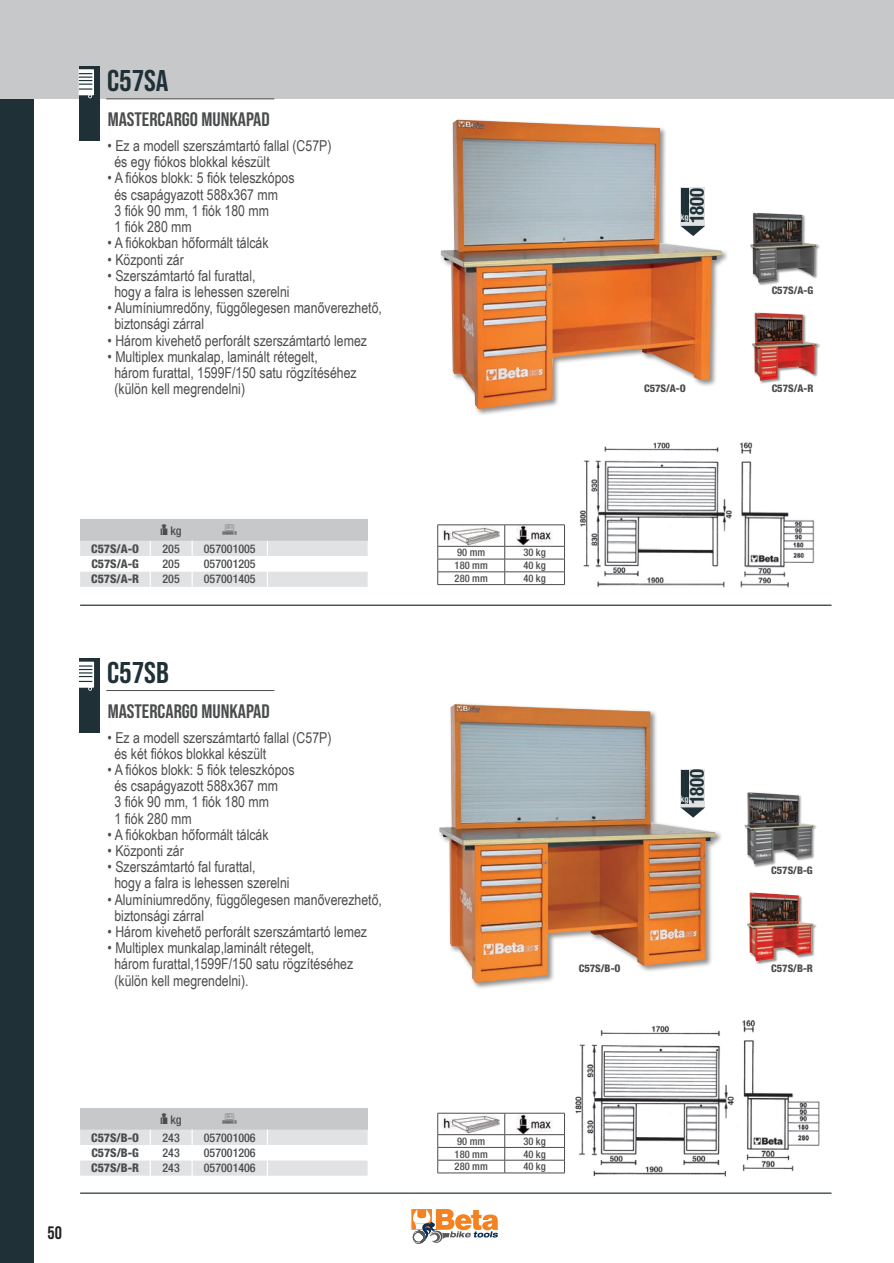
<style>
.page{position:relative;width:894px;height:1263px;background:#fff}
.page>*{position:absolute;margin:0;border:0;box-sizing:border-box;transform-origin:0 0}
.t1{font:30px "Bebas Neue";color:#1f3036;scale:1.05 1}
.t2{font:19.5px "Bebas Neue";color:#4b4c4d;scale:1.05 1}
.t3{font:700 condensed 19.5px "Helvetica Neue LT Std";color:#1f3036;scale:.96 1}
.t4{font:18px "Bebas Neue";color:#231f20}
.t5{font:15px "Arial Beta Narrow";color:#4b4c4d}
.t6{font:500 condensed 12px "Helvetica Neue LT Std";color:#4b4c4d}
.t7{font:800 condensed 12px "Helvetica Neue LT Std";color:#4b4c4d}
.t8{font:500 condensed 10.5px "Helvetica Neue LT Std";color:#4b4c4d}
.t9{font:800 condensed 10.5px "Helvetica Neue LT Std";color:#4b4c4d}
.t10{font:700 condensed 8.7px "Helvetica Neue LT Std";color:#e1e2e4}
</style>
<div class="page">
<div style="left:0;top:99px;width:34px;height:1164px;background:#1f3036"></div>
<svg style="left:411px;top:1209px;width:87px;height:34px"></svg>
<div style="left:0;top:0;width:893px;height:99px;background:#c7c8ca"></div>
<img style="left:440px;top:120px;width:281px;height:289px">
<div style="left:749px;top:212px;width:71px;height:74px;background:#231f20;opacity:.5"></div>
<img style="left:750px;top:213px;width:67px;height:70px">
<div style="left:751px;top:312px;width:69px;height:72px;background:#231f20;opacity:.5"></div>
<img style="left:751px;top:313px;width:66px;height:68px">
<img style="left:442px;top:525px;width:57px;height:21px">
<hr style="left:437px;top:524px;width:67px;height:1px;background:#4b4c4d">
<hr style="left:504px;top:524px;width:60px;height:1px;background:#4b4c4d">
<hr style="left:437px;top:546px;width:67px;height:1px;background:#4b4c4d">
<hr style="left:504px;top:546px;width:60px;height:1px;background:#4b4c4d">
<hr style="left:437px;top:559px;width:67px;height:1px;background:#4b4c4d">
<hr style="left:504px;top:559px;width:60px;height:1px;background:#4b4c4d">
<hr style="left:437px;top:571px;width:67px;height:1px;background:#4b4c4d">
<svg style="left:437px;top:525px;width:1px;height:59px"></svg>
<hr style="left:504px;top:571px;width:60px;height:1px;background:#4b4c4d">
<svg style="left:504px;top:525px;width:1px;height:59px"></svg>
<svg style="left:564px;top:525px;width:1px;height:59px"></svg>
<hr style="left:437px;top:584px;width:67px;height:1px;background:#4b4c4d">
<hr style="left:504px;top:584px;width:60px;height:1px;background:#4b4c4d">
<img style="left:517px;top:526px;width:35px;height:19px">
<img style="left:579px;top:442px;width:236px;height:146px">
<img style="left:442px;top:1115px;width:57px;height:19px">
<hr style="left:437px;top:1113px;width:67px;height:1px;background:#4b4c4d">
<hr style="left:504px;top:1113px;width:60px;height:1px;background:#4b4c4d">
<hr style="left:437px;top:1134px;width:67px;height:1px;background:#4b4c4d">
<hr style="left:504px;top:1134px;width:60px;height:1px;background:#4b4c4d">
<hr style="left:437px;top:1147px;width:67px;height:1px;background:#4b4c4d">
<hr style="left:504px;top:1147px;width:60px;height:1px;background:#4b4c4d">
<hr style="left:437px;top:1160px;width:67px;height:1px;background:#4b4c4d">
<svg style="left:437px;top:1113px;width:1px;height:59px"></svg>
<hr style="left:504px;top:1160px;width:60px;height:1px;background:#4b4c4d">
<svg style="left:504px;top:1113px;width:1px;height:59px"></svg>
<svg style="left:564px;top:1113px;width:1px;height:59px"></svg>
<hr style="left:437px;top:1172px;width:67px;height:1px;background:#4b4c4d">
<hr style="left:504px;top:1172px;width:60px;height:1px;background:#4b4c4d">
<img style="left:517px;top:1114px;width:35px;height:20px">
<div style="left:438px;top:702px;width:284px;height:288px;background:#231f20;opacity:.5"></div>
<img style="left:439px;top:704px;width:276px;height:279px">
<div style="left:743px;top:791px;width:74px;height:76px;background:#231f20;opacity:.5"></div>
<img style="left:744px;top:792px;width:70px;height:72px">
<div style="left:746px;top:892px;width:70px;height:72px;background:#231f20;opacity:.5"></div>
<img style="left:746px;top:892px;width:67px;height:69px">
<img style="left:575px;top:1020px;width:245px;height:157px">
<div style="left:80px;top:519px;width:287px;height:22px;background:#c7c8ca"></div>
<div style="left:80px;top:1108px;width:287px;height:21px;background:#c7c8ca"></div>
<svg style="left:80px;top:541px;width:287px;height:46px"></svg>
<svg style="left:80px;top:1129px;width:287px;height:46px"></svg>
<div style="left:79px;top:67px;width:21px;height:74px;background:#1f3036"></div>
<div style="left:79px;top:658px;width:21px;height:75px;background:#1f3036"></div>
<hr style="left:106px;top:98px;width:168px;height:1px;background:#4b4c4d">
<hr style="left:106px;top:690px;width:168px;height:1px;background:#4b4c4d">
<svg style="left:79px;top:661px;width:15px;height:30px"></svg>
<hr style="left:80px;top:604px;width:751px;height:2px;background:#1f3036">
<hr style="left:80px;top:1192px;width:751px;height:1px;background:#1f3036">
<svg style="left:79px;top:69px;width:15px;height:29px"></svg>
<div style="left:680px;top:188px;width:25px;height:38px;background:#e1e2e4"></div>
<div style="left:680px;top:188px;width:8px;height:34px;background:#1f3036"></div>
<svg style="left:680px;top:226px;width:25px;height:10px"></svg>
<div style="left:680px;top:769px;width:25px;height:38px;background:#e1e2e4"></div>
<div style="left:680px;top:769px;width:8px;height:34px;background:#1f3036"></div>
<svg style="left:680px;top:807px;width:25px;height:10px"></svg>
<p class="t1" style="left:107px;top:64px;width:60px">C57SA</p>
<p class="t2" style="left:108px;top:108px;width:156px">MASTERCARGO MUNKAPAD</p>
<p class="t5" style="left:108px;top:135px;width:225px">• Ez a modell szerszámtartó fallal (C57P)</p>
<p class="t5" style="left:114px;top:151px;width:157px">és egy fiókos blokkal készült</p>
<p class="t5" style="left:108px;top:167px;width:188px">• A fiókos blokk: 5 fiók teleszkópos</p>
<p class="t5" style="left:114px;top:183px;width:165px">és csapágyazott 588x367 mm</p>
<p class="t5" style="left:114px;top:200px;width:156px">3 fiók 90 mm, 1 fiók 180 mm</p>
<p class="t5" style="left:114px;top:216px;width:79px">1 fiók 280 mm</p>
<p class="t5" style="left:108px;top:232px;width:162px">• A fiókokban hőformált tálcák</p>
<p class="t5" style="left:108px;top:248px;width:78px">• Központi zár</p>
<p class="t5" style="left:108px;top:264px;width:149px">• Szerszámtartó fal furattal,</p>
<p class="t5" style="left:114px;top:281px;width:177px">hogy a falra is lehessen szerelni</p>
<p class="t5" style="left:108px;top:297px;width:276px">• Alumíniumredőny, függőlegesen manőverezhető,</p>
<p class="t5" style="left:114px;top:313px;width:91px">biztonsági zárral</p>
<p class="t5" style="left:108px;top:329px;width:261px">• Három kivehető perforált szerszámtartó lemez</p>
<p class="t5" style="left:108px;top:345px;width:212px">• Multiplex munkalap, laminált rétegelt,</p>
<p class="t5" style="left:114px;top:362px;width:244px">három furattal, 1599F/150 satu rögzítéséhez</p>
<p class="t5" style="left:114px;top:378px;width:132px">(külön kell megrendelni)</p>
<p class="t6" style="left:170px;top:523px;width:13px">kg</p>
<p class="t7" style="left:91px;top:541px;width:49px">C57S/A-O</p>
<p class="t6" style="left:162px;top:541px;width:19px">205</p>
<p class="t6" style="left:204px;top:541px;width:53px">057001005</p>
<p class="t7" style="left:91px;top:556px;width:49px">C57S/A-G</p>
<p class="t6" style="left:162px;top:557px;width:19px">205</p>
<p class="t6" style="left:204px;top:557px;width:53px">057001205</p>
<p class="t7" style="left:91px;top:572px;width:49px">C57S/A-R</p>
<p class="t6" style="left:162px;top:572px;width:19px">205</p>
<p class="t6" style="left:204px;top:572px;width:53px">057001405</p>
<p class="t1" style="left:107px;top:655px;width:60px">C57SB</p>
<p class="t2" style="left:108px;top:700px;width:156px">MASTERCARGO MUNKAPAD</p>
<p class="t5" style="left:108px;top:726px;width:225px">• Ez a modell szerszámtartó fallal (C57P)</p>
<p class="t5" style="left:114px;top:742px;width:153px">és két fiókos blokkal készült</p>
<p class="t5" style="left:108px;top:758px;width:188px">• A fiókos blokk: 5 fiók teleszkópos</p>
<p class="t5" style="left:114px;top:775px;width:165px">és csapágyazott 588x367 mm</p>
<p class="t5" style="left:114px;top:791px;width:156px">3 fiók 90 mm, 1 fiók 180 mm</p>
<p class="t5" style="left:114px;top:807px;width:79px">1 fiók 280 mm</p>
<p class="t5" style="left:108px;top:823px;width:162px">• A fiókokban hőformált tálcák</p>
<p class="t5" style="left:108px;top:839px;width:78px">• Központi zár</p>
<p class="t5" style="left:108px;top:856px;width:149px">• Szerszámtartó fal furattal,</p>
<p class="t5" style="left:114px;top:872px;width:177px">hogy a falra is lehessen szerelni</p>
<p class="t5" style="left:108px;top:888px;width:276px">• Alumíniumredőny, függőlegesen manőverezhető,</p>
<p class="t5" style="left:114px;top:904px;width:91px">biztonsági zárral</p>
<p class="t5" style="left:108px;top:920px;width:261px">• Három kivehető perforált szerszámtartó lemez</p>
<p class="t5" style="left:108px;top:937px;width:208px">• Multiplex munkalap,laminált rétegelt,</p>
<p class="t5" style="left:114px;top:953px;width:240px">három furattal,1599F/150 satu rögzítéséhez</p>
<p class="t5" style="left:114px;top:969px;width:135px">(külön kell megrendelni).</p>
<p class="t4" style="left:47px;top:1222px;width:16px">50</p>
<p class="t6" style="left:170px;top:1112px;width:13px">kg</p>
<p class="t7" style="left:91px;top:1130px;width:49px">C57S/B-O</p>
<p class="t6" style="left:162px;top:1130px;width:19px">243</p>
<p class="t6" style="left:204px;top:1130px;width:53px">057001006</p>
<p class="t7" style="left:91px;top:1145px;width:49px">C57S/B-G</p>
<p class="t6" style="left:162px;top:1145px;width:19px">243</p>
<p class="t6" style="left:204px;top:1145px;width:53px">057001206</p>
<p class="t7" style="left:91px;top:1160px;width:49px">C57S/B-R</p>
<p class="t6" style="left:162px;top:1161px;width:19px">243</p>
<p class="t6" style="left:204px;top:1161px;width:53px">057001406</p>
<p class="t8" style="left:457px;top:546px;width:30px">90 mm</p>
<p class="t8" style="left:523px;top:546px;width:24px">30 kg</p>
<p class="t8" style="left:454px;top:559px;width:35px">180 mm</p>
<p class="t8" style="left:523px;top:559px;width:24px">40 kg</p>
<p class="t8" style="left:454px;top:572px;width:35px">280 mm</p>
<p class="t8" style="left:523px;top:572px;width:24px">40 kg</p>
<p class="t3" style="left:685px;top:223px;width:38px;rotate:-90deg">1800</p>
<p class="t10" style="left:680px;top:212px;width:10px">kg</p>
<p class="t9" style="left:644px;top:382px;width:43px">C57S/A-O</p>
<p class="t9" style="left:771px;top:284px;width:43px">C57S/A-G</p>
<p class="t9" style="left:771px;top:382px;width:43px">C57S/A-R</p>
<p class="t3" style="left:685px;top:804px;width:38px;rotate:-90deg">1800</p>
<p class="t10" style="left:680px;top:793px;width:10px">kg</p>
<p class="t9" style="left:578px;top:962px;width:43px">C57S/B-O</p>
<p class="t8" style="left:457px;top:1134px;width:30px">90 mm</p>
<p class="t8" style="left:523px;top:1134px;width:24px">30 kg</p>
<p class="t8" style="left:454px;top:1147px;width:35px">180 mm</p>
<p class="t8" style="left:523px;top:1147px;width:24px">40 kg</p>
<p class="t8" style="left:454px;top:1160px;width:35px">280 mm</p>
<p class="t8" style="left:523px;top:1160px;width:24px">40 kg</p>
<p class="t9" style="left:771px;top:863px;width:43px">C57S/B-G</p>
<p class="t9" style="left:771px;top:962px;width:43px">C57S/B-R</p>
</div>
